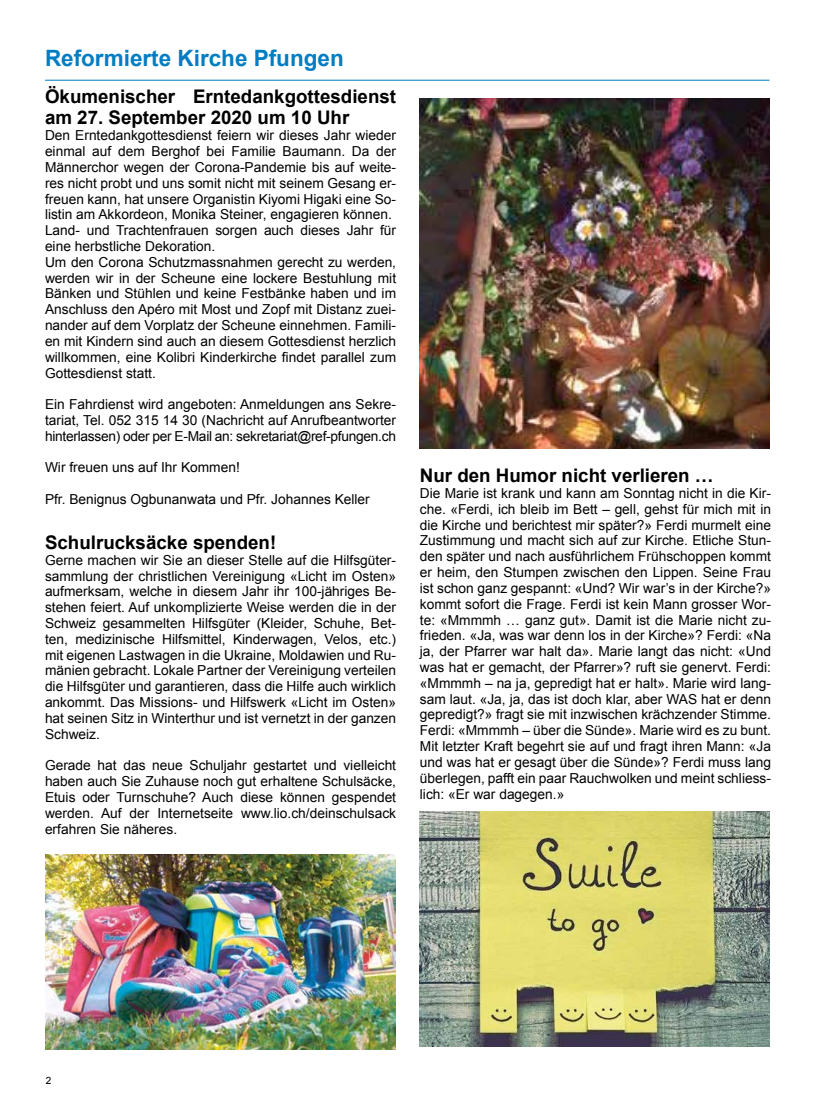
<style>
.page{position:relative;width:815px;height:1106px;background:#fff}
.page>*{position:absolute;margin:0;border:0;box-sizing:border-box;transform-origin:0 0}
.t1{font:700 22.5px "Arial";color:#007dc3}
.t2{font:700 18.75px/21.5px "Arial";color:#000}
.t3{font:13.75px/15.8px "Arial";color:#000;text-align:justify}
.t4{font:10px "Arial";color:#000}
</style>
<div class="page">
<hr style="left:45px;top:80px;width:725px;height:1px;background:#007dc3">
<img style="left:420px;top:99px;width:350px;height:350px">
<img style="left:420px;top:811px;width:350px;height:235px">
<img style="left:45px;top:855px;width:350px;height:194px">
<h1 class="t1" style="left:45px;top:43px;width:300px">Reformierte Kirche Pfungen</h1>
<h2 class="t2" style="left:45px;top:86px;width:353px">Ökumenischer Erntedankgottesdienst am 27. September 2020 um 10 Uhr</h2>
<p class="t3" style="left:45px;top:128px;width:353px;text-align:left">Den Erntedankgottesdienst feiern wir dieses Jahr wieder einmal auf dem Berghof bei Familie Baumann. Da der Männerchor wegen der Corona-Pandemie bis auf weite&shy;res nicht probt und uns somit nicht mit seinem Gesang er&shy;freuen kann, hat unsere Organistin Kiyomi Higaki eine So&shy;listin am Akkordeon, Monika Steiner, engagieren können.<br>Land- und Trachtenfrauen sorgen auch dieses Jahr für eine herbstliche Dekoration.<br>Um den Corona Schutzmassnahmen gerecht zu werden, werden wir in der Scheune eine lockere Bestuhlung mit Bänken und Stühlen und keine Festbänke haben und im Anschluss den Apéro mit Most und Zopf mit Distanz zuei&shy;nander auf dem Vorplatz der Scheune einnehmen. Famili&shy;en mit Kindern sind auch an diesem Gottesdienst herzlich willkommen, eine Kolibri Kinderkirche findet parallel zum Gottesdienst statt.</p>
<p class="t3" style="left:45px;top:396px;width:353px">Ein Fahrdienst wird angeboten: Anmeldungen ans Sekre&shy;tariat, Tel. 052 315 14 30 (Nachricht auf Anrufbeantworter hinterlassen) oder per E-Mail an: sekretariat@ref-pfungen.ch</p>
<p class="t3" style="left:45px;top:460px;width:196px">Wir freuen uns auf Ihr Kommen!</p>
<p class="t3" style="left:45px;top:491px;width:326px">Pfr. Benignus Ogbunanwata und Pfr. Johannes Keller</p>
<h2 class="t2" style="left:45px;top:532px;width:233px">Schulrucksäcke spenden!</h2>
<p class="t3" style="left:45px;top:552px;width:353px">Gerne machen wir Sie an dieser Stelle auf die Hilfsgüter&shy;sammlung der christlichen Vereinigung «Licht im Osten» aufmerksam, welche in diesem Jahr ihr 100-jähriges Be&shy;stehen feiert. Auf unkomplizierte Weise werden die in der Schweiz gesammelten Hilfsgüter (Kleider, Schuhe, Bet&shy;ten, medizinische Hilfsmittel, Kinderwagen, Velos, etc.) mit eigenen Lastwagen in die Ukraine, Moldawien und Ru&shy;mänien gebracht. Lokale Partner der Vereinigung verteilen die Hilfsgüter und garantieren, dass die Hilfe auch wirklich ankommt. Das Missions- und Hilfswerk «Licht im Osten» hat seinen Sitz in Winterthur und ist vernetzt in der ganzen Schweiz.</p>
<p class="t3" style="left:45px;top:758px;width:353px">Gerade hat das neue Schuljahr gestartet und vielleicht haben auch Sie Zuhause noch gut erhaltene Schulsäcke, Etuis oder Turnschuhe? Auch diese können gespendet werden. Auf der Internetseite www.lio.ch/deinschulsack erfahren Sie näheres.</p>
<h2 class="t2" style="left:420px;top:465px;width:295px">Nur den Humor nicht verlieren …</h2>
<p class="t3" style="left:420px;top:485px;width:353px">Die Marie ist krank und kann am Sonntag nicht in die Kir&shy;che. «Ferdi, ich bleib im Bett – gell, gehst für mich mit in die Kirche und berichtest mir später?» Ferdi murmelt eine Zustimmung und macht sich auf zur Kirche. Etliche Stun&shy;den später und nach ausführlichem Frühschoppen kommt er heim, den Stumpen zwischen den Lippen. Seine Frau ist schon ganz gespannt: «Und? Wir war’s in der Kirche?» kommt sofort die Frage. Ferdi ist kein Mann grosser Wor&shy;te: «Mmmmh … ganz gut». Damit ist die Marie nicht zu&shy;frieden. «Ja, was war denn los in der Kirche»? Ferdi: «Na ja, der Pfarrer war halt da». Marie langt das nicht: «Und was hat er gemacht, der Pfarrer»? ruft sie genervt. Ferdi: «Mmmmh – na ja, gepredigt hat er halt». Marie wird lang&shy;sam laut. «Ja, ja, das ist doch klar, aber WAS hat er denn gepredigt?» fragt sie mit inzwischen krächzender Stimme.<br>Ferdi: «Mmmmh – über die Sünde». Marie wird es zu bunt.<br>Mit letzter Kraft begehrt sie auf und fragt ihren Mann: «Ja und was hat er gesagt über die Sünde»? Ferdi muss lang überlegen, pafft ein paar Rauchwolken und meint schliess&shy;lich: «Er war dagegen.»</p>
<p class="t4" style="left:46px;top:1073px;width:7px">2</p>
</div>
